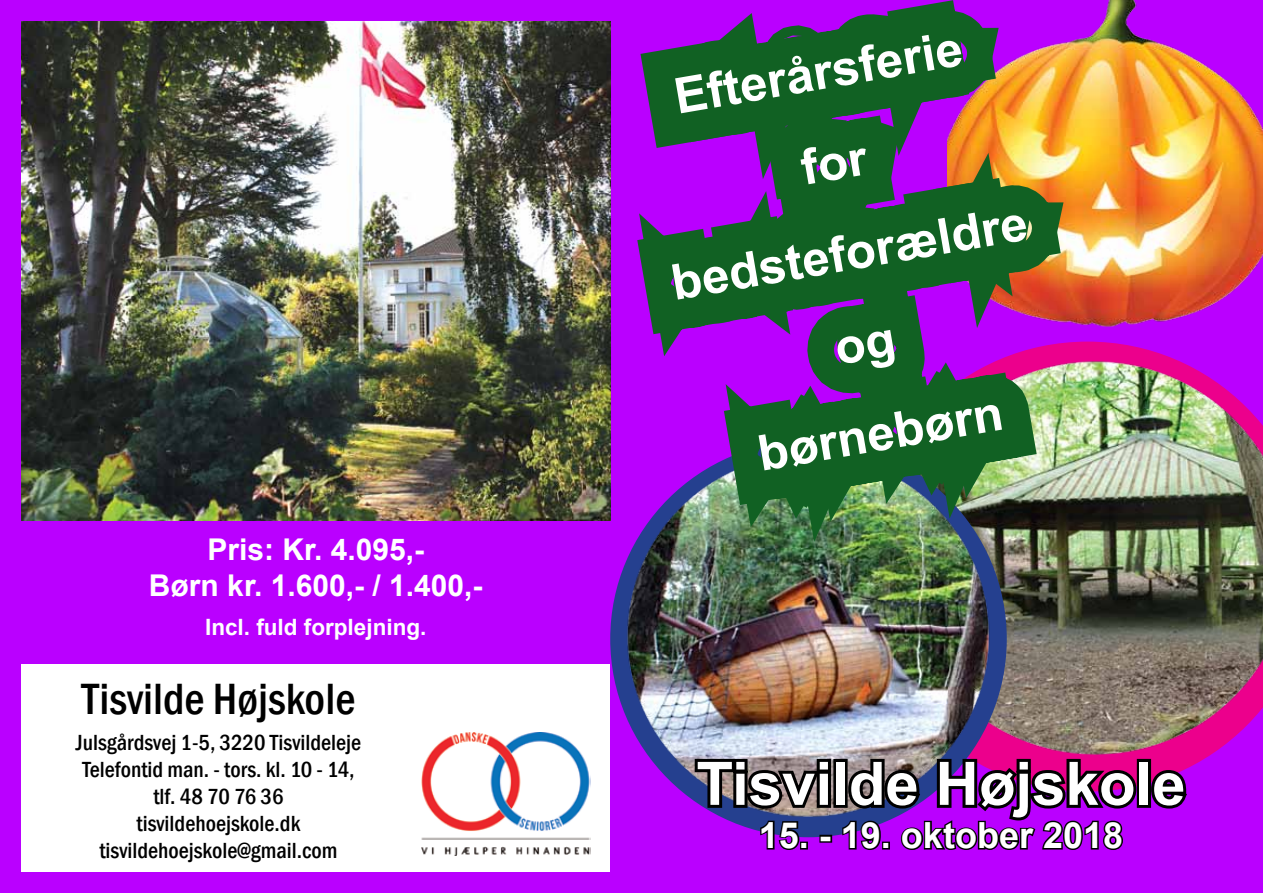
<style>
.page{position:relative;width:1263px;height:893px;background:#ba00ff}
.page>*{position:absolute;margin:0;border:0;box-sizing:border-box;transform-origin:0 0}
.t1{font:700 60px "Arial";color:#fff}
.t2{font:700 49.5px/91.5px "Arial";color:#fff;text-align:center}
.t3{font:500 condensed 45px "Franklin Gothic";color:#000}
.t4{font:700 36px "Arial";color:#fff}
.t5{font:700 30px/36px "Arial";color:#fff;text-align:center}
.t6{font:500 condensed 22.5px/27px "Franklin Gothic";color:#000;text-align:center}
.t7{font:700 22.5px "Arial";color:#fff}
</style>
<div class="page">
<img style="left:21px;top:21px;width:585px;height:499px">
<div style="left:21px;top:664px;width:589px;height:208px;background:#fff"></div>
<img style="left:421px;top:733px;width:169px;height:123px">
<img style="left:1110px;top:0;width:153px;height:327px">
<img style="left:998px;top:358px;width:265px;height:409px">
<img style="left:619px;top:549px;width:379px;height:284px">
<div style="left:833px;top:759px;width:15px;height:49px;border:6px solid #000"></div>
<div style="left:1137px;top:759px;width:14px;height:49px;border:6px solid #000"></div>
<svg style="left:1147px;top:766px;width:44px;height:43px"></svg>
<svg style="left:692px;top:756px;width:142px;height:94px"></svg>
<div style="left:800px;top:842px;width:8px;height:7px;border:3px solid #000"></div>
<div style="left:819px;top:835px;width:13px;height:8px;border:3px solid #000"></div>
<svg style="left:841px;top:756px;width:299px;height:94px"></svg>
<img style="left:593px;top:121px;width:13px;height:322px">
<img style="left:679px;top:549px;width:64px;height:65px">
<img style="left:743px;top:549px;width:172px;height:104px">
<img style="left:770px;top:549px;width:109px;height:69px">
<img style="left:815px;top:549px;width:64px;height:42px">
<img style="left:606px;top:0;width:504px;height:549px">
<img style="left:879px;top:331px;width:171px;height:299px">
<img style="left:905px;top:321px;width:169px;height:273px">
<h3 class="t5" style="left:149px;top:532px;width:335px">Pris: Kr. 4.095,-<br>Børn kr. 1.600,- / 1.400,-</h3>
<p class="t7" style="left:205px;top:612px;width:223px">Incl. fuld forplejning.</p>
<h3 class="t3" style="left:82px;top:669px;width:275px">Tisvilde Højskole</h3>
<p class="t6" style="left:76px;top:729px;width:287px">Julsgårdsvej 1-5, 3220 Tisvildeleje<br>Telefontid man. - tors. kl. 10 - 14, tlf. 48 70 76 36 tisvildehoejskole.dk tisvildehoejskole@gmail.com</p>
<h2 class="t2" style="left:632px;top:59px;width:362px;rotate:-10deg">Efterårsferie for bedsteforældre og<br>børnebørn</h2>
<h1 class="t1" style="left:696px;top:741px;width:491px">Tisvilde Højskole</h1>
<h3 class="t4" style="left:759px;top:810px;width:366px">15. - 19. oktober 2018</h3>
</div>
